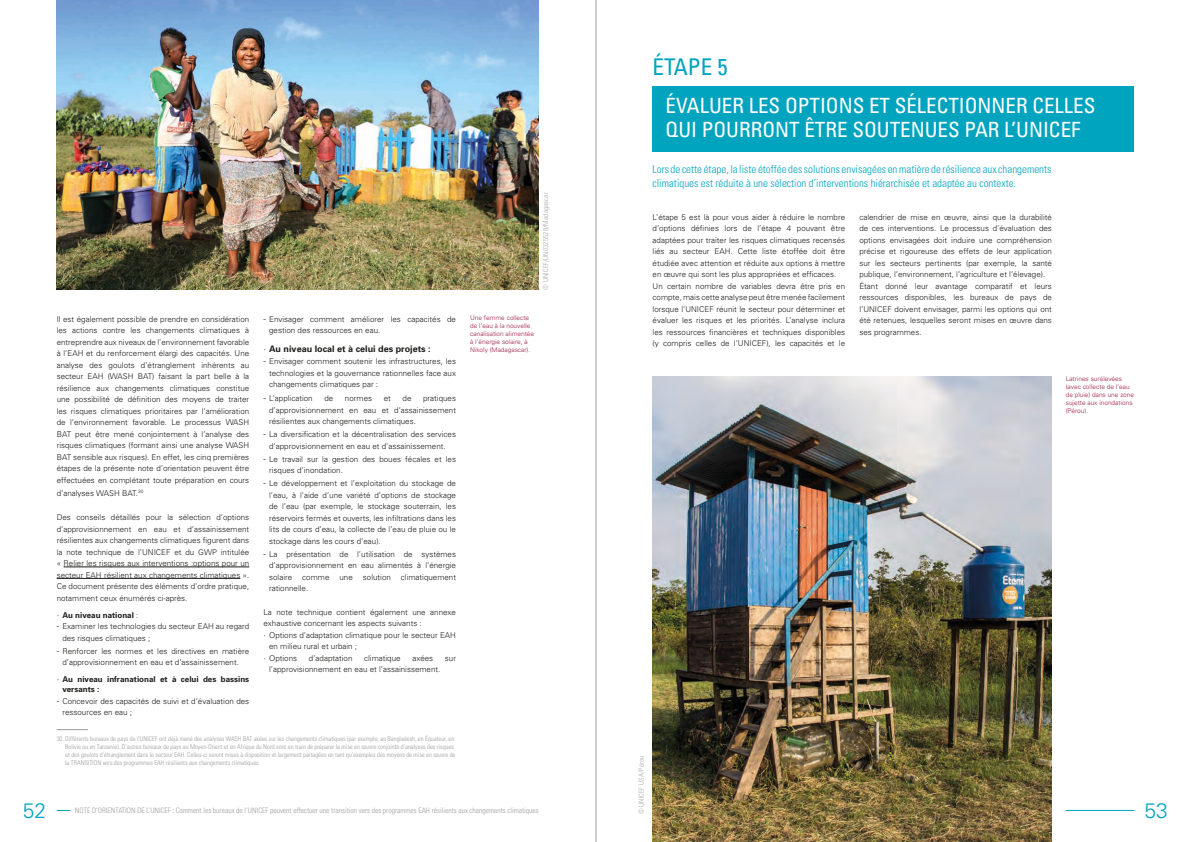
<style>
.page{position:relative;width:1191px;height:842px;background:#fff}
.page>*{position:absolute;margin:0;border:0;box-sizing:border-box;transform-origin:0 0}
.t1{font:condensed 23px "Univers";color:#00a4bf}
.t2{font:condensed 21px/24px "Univers";color:#fff}
.t3{font:300 21px "Univers";color:#00a4bf}
.t4{font:300 condensed 11px/14px "Univers";color:#00a4bf}
.t5{font:700 9px "Univers";color:#1d1d1b}
.t6{font:300 8px/11.5px "Univers";color:#1d1d1b;text-align:justify}
.t7{font:700 8px/10px "Univers";color:#1d1d1b}
.t8{font:300 condensed 7.5px "Univers";color:#9d9d9d}
.t9{font:300 condensed 7px "Univers";letter-spacing:.025em;color:#a8a8a8}
.t10{font:300 condensed 6.5px/8px "Univers";color:#9d9d9d}
.t11{font:300 6.5px/8px "Univers";color:#9b1845}
.s1{font-weight:300;font-size:9px}
.s2{font-weight:300}
.s3{font-size:9px}
.s4{font-weight:400}
</style>
<div class="page">
<svg style="left:57px;top:810px;width:13px;height:1px"></svg>
<hr style="left:596px;top:0;width:1px;height:842px;background:#9d9d9d">
<hr style="left:1065px;top:810px;width:69px;height:1px;background:#00a4bf">
<img style="left:57px;top:0;width:482px;height:290px">
<hr style="left:64px;top:567px;width:185px;height:1px;background:#1d1d1b">
<hr style="left:57px;top:578px;width:183px;height:1px;background:#1d1d1b">
<div style="left:652px;top:86px;width:482px;height:65px;background:#00a4bf"></div>
<hr style="left:57px;top:729px;width:31px;height:1px;background:#9d9d9d">
<img style="left:652px;top:376px;width:399px;height:466px">
<p class="t6" style="left:57px;top:313px;width:194px">Il est également possible de prendre en considération les actions contre les changements climatiques à entreprendre aux niveaux de l’environnement favorable à l’EAH et du renforcement élargi des capacités. Une analyse des goulots d’étranglement inhérents au secteur EAH (WASH BAT) faisant la part belle à la résilience aux changements climatiques constitue une possibilité de définition des moyens de traiter les risques climatiques prioritaires par l’amélioration de l’environnement favorable. Le processus WASH BAT peut être mené conjointement à l’analyse des risques climatiques (formant ainsi une analyse WASH BAT sensible aux risques). En effet, les cinq premières étapes de la présente note d’orientation peuvent être effectuées en complétant toute préparation en cours</p>
<p class="t6" style="left:57px;top:487px;width:88px">d’analyses WASH BAT.<sup>30</sup></p>
<p class="t6" style="left:57px;top:511px;width:194px">Des conseils détaillés pour la sélection d’options d’approvisionnement en eau et d’assainissement résilientes aux changements climatiques figurent dans la note technique de l’UNICEF et du GWP intitulée « Relier les risques aux interventions :options pour un secteur EAH résilient aux changements climatiques ».<br>Ce document présente des éléments d’ordre pratique, notamment ceux énumérés ci-après.</p>
<p class="t7" style="left:57px;top:610px;width:83px"><span class="s1">·</span> Au niveau national <span class="s2">:</span></p>
<p class="t6" style="left:62px;top:621px;width:188px;text-indent:-6px"><span class="s3">-</span> Examiner les technologies du secteur EAH au regard des risques climatiques ;</p>
<p class="t6" style="left:57px;top:645px;width:194px;text-align:center"><span class="s3">-</span> Renforcer les normes et les directives en matière d’approvisionnement en eau et d’assainissement.</p>
<p class="t7" style="left:62px;top:674px;width:188px;text-indent:-6px"><span class="s1">·</span> Au niveau infranational et à celui des bassins versants :</p>
<p class="t6" style="left:62px;top:695px;width:188px;text-indent:-6px"><span class="s3">-</span> Concevoir des capacités de suivi et d’évaluation des ressources en eau ;</p>
<p class="t6" style="left:269px;top:313px;width:188px;text-indent:-6px"><span class="s3">-</span> Envisager comment améliorer les capacités de gestion des ressources en eau.</p>
<p class="t5" style="left:263px;top:343px;width:169px"><span class="s2">·</span> Au niveau local et à celui des projets :</p>
<p class="t6" style="left:269px;top:355px;width:188px;text-indent:-6px"><span class="s3">-</span> Envisager comment soutenir les infrastructures, les technologies et la gouvernance rationnelles face aux changements climatiques par :</p>
<p class="t6" style="left:263px;top:393px;width:51px"><span class="s3">-</span> L’application</p>
<p class="t6" style="left:324px;top:393px;width:10px">de</p>
<p class="t6" style="left:345px;top:393px;width:29px">normes</p>
<p class="t6" style="left:384px;top:393px;width:9px">et</p>
<p class="t6" style="left:402px;top:393px;width:10px">de</p>
<p class="t6" style="left:269px;top:393px;width:188px;text-indent:154px">pratiques d’approvisionnement en eau et d’assainissement résilientes aux changements climatiques.</p>
<p class="t6" style="left:263px;top:429px;width:194px;text-align:center"><span class="s3">-</span> La diversification et la décentralisation des services d’approvisionnement en eau et d’assainissement.</p>
<p class="t6" style="left:269px;top:453px;width:188px;text-indent:-6px"><span class="s3">-</span> Le travail sur la gestion des boues fécales et les risques d’inondation.</p>
<p class="t6" style="left:269px;top:478px;width:188px;text-indent:-6px"><span class="s3">-</span> Le développement et l’exploitation du stockage de l’eau, à l’aide d’une variété d’options de stockage de l’eau (par exemple, le stockage souterrain, les réservoirs fermés et ouverts, les infiltrations dans les lits de cours d’eau, la collecte de l’eau de pluie ou le stockage dans les cours d’eau).</p>
<p class="t6" style="left:269px;top:548px;width:188px;text-indent:-6px"><span class="s3">-</span> La présentation de l’utilisation de systèmes d’approvisionnement en eau alimentés à l’énergie solaire</p>
<p class="t6" style="left:302px;top:571px;width:29px">comme</p>
<p class="t6" style="left:339px;top:571px;width:15px">une</p>
<p class="t6" style="left:363px;top:571px;width:30px">solution</p>
<p class="t6" style="left:401px;top:571px;width:57px">climatiquement</p>
<p class="t6" style="left:269px;top:582px;width:41px">rationnelle.</p>
<p class="t6" style="left:263px;top:606px;width:194px">La note technique contient également une annexe</p>
<p class="t6" style="left:263px;top:618px;width:160px">exhaustive concernant les aspects suivants :</p>
<p class="t6" style="left:263px;top:629px;width:194px"><span class="s3">·</span> Options d’adaptation climatique pour le secteur EAH</p>
<p class="t6" style="left:269px;top:641px;width:90px">en milieu rural et urbain ;</p>
<p class="t6" style="left:263px;top:652px;width:35px"><span class="s3">·</span> Options</p>
<p class="t6" style="left:309px;top:652px;width:45px">d’adaptation</p>
<p class="t6" style="left:364px;top:652px;width:38px">climatique</p>
<p class="t6" style="left:412px;top:652px;width:22px">axées</p>
<p class="t6" style="left:445px;top:652px;width:13px">sur</p>
<p class="t6" style="left:269px;top:664px;width:173px">l’approvisionnement en eau et l’assainissement.</p>
<p class="t9" style="left:541px;top:290px;width:99px;rotate:-90deg">© UNICEF/UN0325528/Madagascar</p>
<p class="t11" style="left:470px;top:314px;width:65px">Une femme collecte de l’eau à la nouvelle canalisation alimentée à l’énergie solaire, à<br>Nikoly (Madagascar).</p>
<h1 class="t1" style="left:652px;top:52px;width:76px">ÉTAPE 5</h1>
<h2 class="t2" style="left:665px;top:93px;width:431px">ÉVALUER LES OPTIONS ET SÉLECTIONNER CELLES<br>QUI POURRONT ÊTRE SOUTENUES PAR L’UNICEF</h2>
<h3 class="t4" style="left:652px;top:163px;width:400px">Lors de cette étape, la liste étoffée des solutions envisagées en matière de résilience aux changements climatiques est réduite à une sélection d’interventions hiérarchisée et adaptée au contexte.</h3>
<p class="t6" style="left:652px;top:211px;width:194px;text-align:left">L’étape 5 est là pour vous aider à réduire le nombre d’options définies lors de l’étape 4 pouvant être adaptées pour traiter les risques climatiques recensés liés au secteur EAH. Cette liste étoffée doit être étudiée avec attention et réduite aux options à mettre en œuvre qui sont les plus appropriées et efficaces.<br>Un certain nombre de variables devra être pris en compte, mais cette analyse peut être menée facilement lorsque l’UNICEF réunit le secteur pour déterminer et évaluer les risques et les priorités. L’analyse inclura les ressources financières et techniques disponibles (y compris celles de l’UNICEF), les capacités et le</p>
<p class="t6" style="left:859px;top:211px;width:194px;text-align:left">calendrier de mise en œuvre, ainsi que la durabilité de ces interventions. Le processus d’évaluation des options envisagées doit induire une compréhension précise et rigoureuse des effets de leur application sur les secteurs pertinents (par exemple, la santé publique, l’environnement, l’agriculture et l’élevage).<br>Étant donné leur avantage comparatif et leurs ressources disponibles, les bureaux de pays de l’UNICEF doivent envisager, parmi les options qui ont été retenues, lesquelles seront mises en œuvre dans ses programmes.</p>
<p class="t11" style="left:1065px;top:375px;width:70px">Latrines surélevées (avec collecte de l’eau de pluie) dans une zone sujette aux inondations (Pérou).</p>
<p class="t10" style="left:65px;top:734px;width:392px;text-indent:-9px">30. Différents bureaux de pays de l’UNICEF ont déjà mené des analyses WASH BAT axées sur les changements climatiques (par exemple, au Bangladesh, en Équateur, en Bolivie ou en Tanzanie). D’autres bureaux de pays au Moyen-Orient et en Afrique du Nord sont en train de préparer la mise en œuvre conjointe d’analyses des risques et des goulots d’étranglement dans le secteur EAH. Celles-ci seront mises à disposition et largement partagées en tant qu’exemples des moyens de mise en œuvre de la TRANSITION vers des programmes EAH résilients aux changements climatiques.</p>
<p class="t9" style="left:637px;top:814px;width:60px;rotate:-90deg">© UNICEF USA/Pérou</p>
<h2 class="t3" style="left:23px;top:798px;width:25px">52</h2>
<p class="t8" style="left:75px;top:806px;width:465px">NOTE D’ORIENTATION DE L’UNICEF <span class="s4">:</span> Comment les bureaux de l’UNICEF peuvent effectuer une transition vers des programmes EAH résilients aux changements climatiques</p>
<h2 class="t3" style="left:1144px;top:798px;width:25px">53</h2>
</div>
